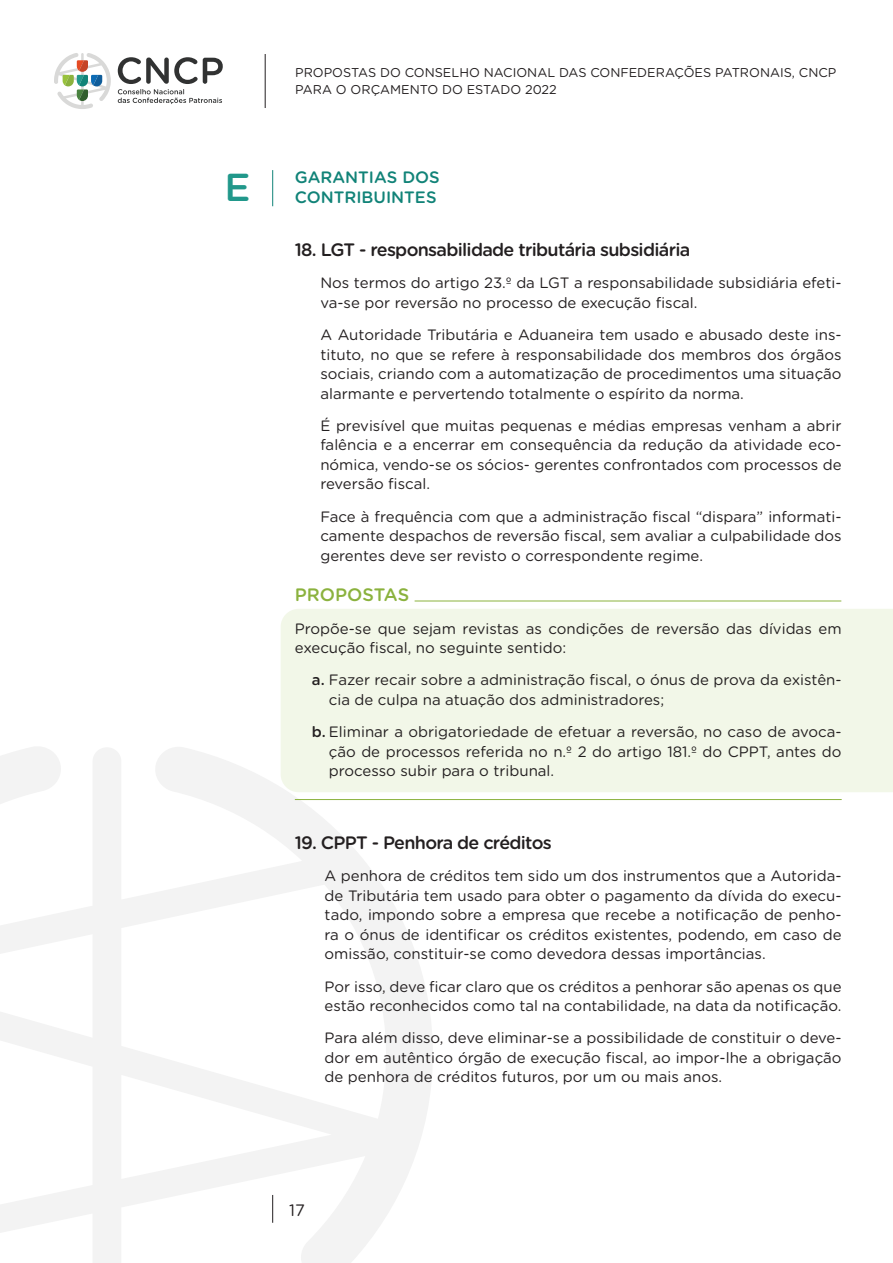
<style>
.page{position:relative;width:893px;height:1263px;background:#fff}
.page>*{position:absolute;margin:0;border:0;box-sizing:border-box;transform-origin:0 0}
.t1{font:500 39px "Gotham Rounded";color:#21988b}
.t2{font:500 18px "Gotham Rounded";letter-spacing:-.04em;color:#231f20}
.t3{font:500 18px "Gotham Rounded";letter-spacing:-.005em;color:#8bb23e}
.t4{font:500 16.5px "Gotham Rounded";color:#118378}
.t5{font:16.5px "Gotham Rounded";color:#231f20}
.t6{font:15px/19.5px "Gotham Rounded";color:#231f20;text-align:justify}
.t7{font:12.75px/16.2px "Gotham Rounded";color:#231f20}
.s1{font-weight:500}
</style>
<div class="page">
<hr style="left:265px;top:54px;width:1px;height:54px;background:#231f20">
<svg style="left:54px;top:53px;width:57px;height:56px"></svg>
<svg style="left:118px;top:57px;width:105px;height:47px"></svg>
<svg style="left:0;top:747px;width:433px;height:516px"></svg>
<div style="left:281px;top:609px;width:612px;height:183px;background:#f2f7e8"></div>
<hr style="left:272px;top:170px;width:1px;height:36px;background:#118378">
<hr style="left:415px;top:601px;width:426px;height:1px;background:#8bb23e">
<hr style="left:295px;top:799px;width:547px;height:1px;background:#8bb23e">
<h1 class="t1" style="left:224px;top:160px;width:28px">E</h1>
<p class="t7" style="left:295px;top:64px;width:543px">PROPOSTAS DO CONSELHO NACIONAL DAS CONFEDERAÇÕES PATRONAIS, CNCP<br>PARA O ORÇAMENTO DO ESTADO 2022</p>
<p class="t4" style="left:295px;top:166px;width:146px">GARANTIAS DOS</p>
<p class="t4" style="left:295px;top:185px;width:143px">CONTRIBUINTES</p>
<p class="t2" style="left:295px;top:237px;width:397px">18. LGT - responsabilidade tributária subsidiária</p>
<p class="t6" style="left:320px;top:273px;width:523px">Nos termos do artigo 23.º da LGT a responsabilidade subsidiária efeti&shy;va-se por reversão no processo de execução fiscal.</p>
<p class="t6" style="left:320px;top:324px;width:523px">A Autoridade Tributária e Aduaneira tem usado e abusado deste ins&shy;tituto, no que se refere à responsabilidade dos membros dos órgãos sociais, criando com a automatização de procedimentos uma situação alarmante e pervertendo totalmente o espírito da norma.</p>
<p class="t6" style="left:320px;top:415px;width:523px">É previsível que muitas pequenas e médias empresas venham a abrir falência e a encerrar em consequência da redução da atividade eco&shy;nómica, vendo-se os sócios- gerentes confrontados com processos de reversão fiscal.</p>
<p class="t6" style="left:320px;top:506px;width:523px">Face à frequência com que a administração fiscal “dispara” informati&shy;camente despachos de reversão fiscal, sem avaliar a culpabilidade dos gerentes deve ser revisto o correspondente regime.</p>
<p class="t3" style="left:295px;top:582px;width:116px">PROPOSTAS</p>
<p class="t6" style="left:295px;top:618px;width:548px">Propõe-se que sejam revistas as condições de reversão das dívidas em execução fiscal, no seguinte sentido:</p>
<p class="t6" style="left:329px;top:670px;width:514px;text-indent:-17px"><span class="s1">a.</span> Fazer recair sobre a administração fiscal, o ónus de prova da existên&shy;cia de culpa na atuação dos administradores;</p>
<p class="t6" style="left:329px;top:721px;width:514px;text-indent:-17px"><span class="s1">b.</span> Eliminar a obrigatoriedade de efetuar a reversão, no caso de avoca&shy;ção de processos referida no n.º 2 do artigo 181.º do CPPT, antes do processo subir para o tribunal.</p>
<p class="t2" style="left:295px;top:830px;width:258px">19. CPPT - Penhora de créditos</p>
<p class="t6" style="left:325px;top:866px;width:518px">A penhora de créditos tem sido um dos instrumentos que a Autorida&shy;de Tributária tem usado para obter o pagamento da dívida do execu&shy;tado, impondo sobre a empresa que recebe a notificação de penho&shy;ra o ónus de identificar os créditos existentes, podendo, em caso de omissão, constituir-se como devedora dessas importâncias.</p>
<p class="t6" style="left:325px;top:976px;width:518px">Por isso, deve ficar claro que os créditos a penhorar são apenas os que estão reconhecidos como tal na contabilidade, na data da notificação.</p>
<p class="t6" style="left:325px;top:1028px;width:518px">Para além disso, deve eliminar-se a possibilidade de constituir o deve&shy;dor em autêntico órgão de execução fiscal, ao impor-lhe a obrigação de penhora de créditos futuros, por um ou mais anos.</p>
<p class="t5" style="left:289px;top:1199px;width:17px">17</p>
</div>
